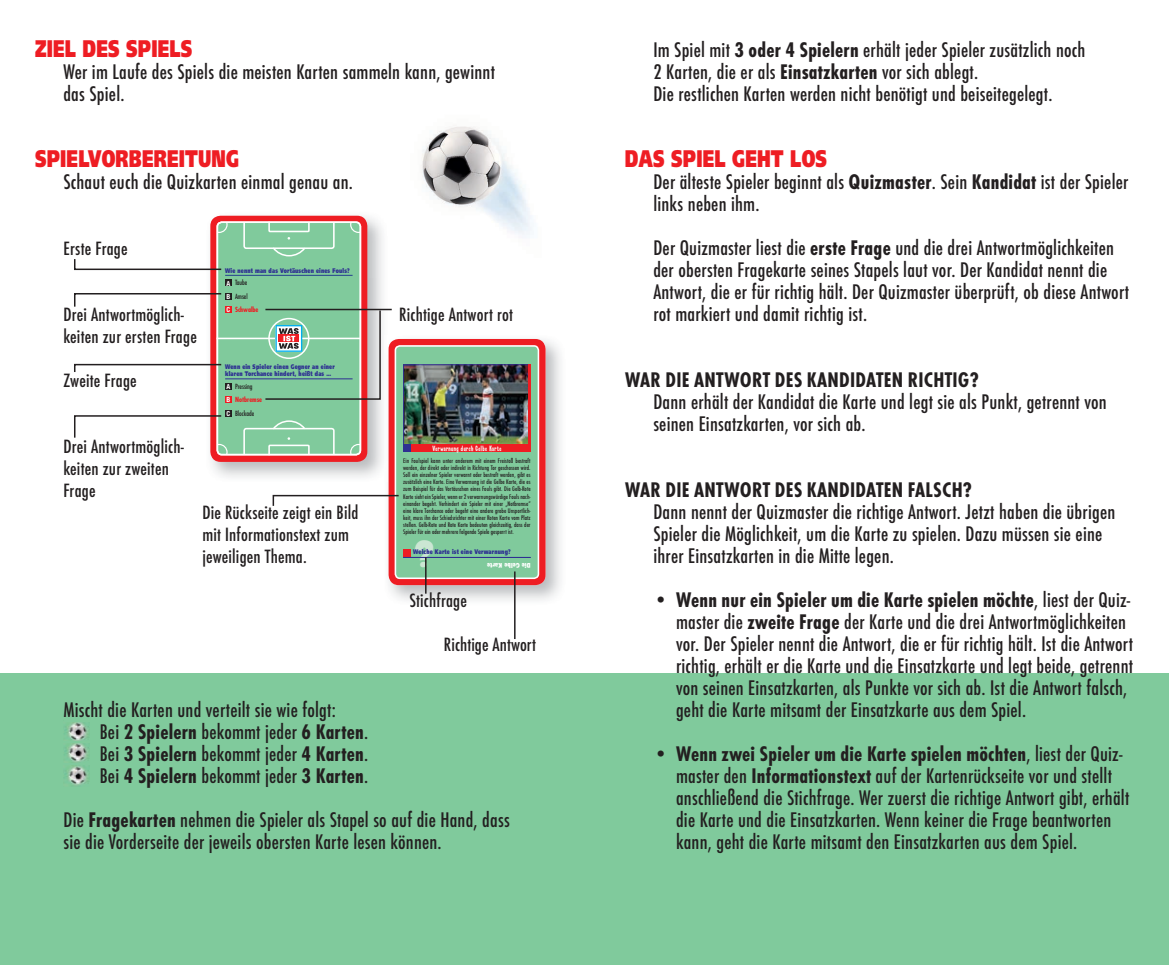
<style>
.page{position:relative;width:1169px;height:965px;background:#fff}
.page>*{position:absolute;margin:0;border:0;box-sizing:border-box;transform-origin:0 0}
.t1{font:39.4px "Typographyof Coop Flaired";color:#cbe6d3}
.t2{font:900 24px "Frutiger";letter-spacing:.01em;color:#ee1d23;scale:.7 1}
.t3{font:500 condensed 22px/22px "Futura T";letter-spacing:.01em;color:#231f20}
.t4{font:700 condensed 22px "Futura T";letter-spacing:.01em;color:#231f20}
.t5{font:500 condensed 20px/22px "Futura T";letter-spacing:.01em;color:#231f20}
.t6{font:condensed 7.8px "Typographyof Coop";letter-spacing:.06em;color:#fff}
.t7{font:500 condensed 7px/7px "Futura T";color:#231f20;text-align:justify}
.t8{font:condensed 7px/13.4px "Futura";color:#231f20}
.t9{font:700 condensed 7px "Futura";color:#ee1d23}
.t10{font:700 condensed 7px/13.4px "Helvetica Neue";color:#fff;text-align:justify}
.t11{font:900 6.6px/7px "Frutiger";letter-spacing:.04em;color:#2e3092;scale:.7 1}
.t12{font:900 6.6px "Frutiger";letter-spacing:.04em;color:#fff;scale:.7 1}
.s1{font-weight:700}
</style>
<div class="page">
<img style="left:421px;top:126px;width:109px;height:90px">
<div style="left:0;top:673px;width:1168px;height:292px;background:#80ca9c"></div>
<img style="left:389px;top:340px;width:172px;height:265px">
<img style="left:64px;top:722px;width:25px;height:63px">
<hr style="left:425px;top:557px;width:1px;height:37px;background:#231f20">
<hr style="left:514px;top:571px;width:1px;height:68px;background:#231f20">
<svg style="left:74px;top:216px;width:471px;height:369px"></svg>
<img style="left:64px;top:741px;width:25px;height:2px">
<svg style="left:64px;top:764px;width:25px;height:1px"></svg>
<p class="t2" style="left:35px;top:34px;width:226px">ZIEL DES SPIELS</p>
<p class="t3" style="left:63px;top:60px;width:433px">Wer im Laufe des Spiels die meisten Karten sammeln kann, gewinnt das Spiel.</p>
<p class="t2" style="left:35px;top:144px;width:293px">SPIELVORBEREITUNG</p>
<p class="t3" style="left:63px;top:170px;width:291px">Schaut euch die Quizkarten einmal genau an.</p>
<p class="t5" style="left:63px;top:237px;width:66px">Erste Frage</p>
<p class="t11" style="left:225px;top:267px;width:179px">Wie nennt man das Vortäuschen eines Fouls?</p>
<p class="t8" style="left:235px;top:276px;width:14px">Taube<br>Amsel</p>
<p class="t9" style="left:235px;top:305px;width:25px">Schwalbe</p>
<p class="t10" style="left:226px;top:276px;width:5px">A B C</p>
<p class="t5" style="left:63px;top:303px;width:122px">Drei Antwortmöglich-</p>
<p class="t5" style="left:399px;top:303px;width:115px">Richtige Antwort rot</p>
<p class="t5" style="left:63px;top:325px;width:135px">keiten zur ersten Frage</p>
<p class="t5" style="left:63px;top:369px;width:75px">Zweite Frage</p>
<p class="t11" style="left:225px;top:363px;width:158px">Wenn ein Spieler einen Gegner an einer klaren Torchance hindert, heißt das …</p>
<p class="t10" style="left:226px;top:379px;width:5px">A B C</p>
<p class="t8" style="left:235px;top:379px;width:19px">Pressing</p>
<p class="t9" style="left:235px;top:395px;width:29px">Notbremse</p>
<p class="t8" style="left:235px;top:406px;width:21px">Blockade</p>
<p class="t5" style="left:63px;top:435px;width:122px">Drei Antwortmöglich&shy;keiten zur zweiten<br>Frage</p>
<p class="t5" style="left:202px;top:501px;width:157px">Die Rückseite zeigt ein Bild mit Informationstext zum jeweiligen Thema.</p>
<p class="t6" style="left:458px;top:444px;width:18px">Stadion</p>
<p class="t6" style="left:432px;top:444px;width:70px">Verwarnung durch Gelbe Karte</p>
<p class="t7" style="left:403px;top:457px;width:129px">Ein Foulspiel kann unter anderem mit einem Freistoß bestraft werden, der direkt oder indirekt in Richtung Tor geschossen wird.<br>Soll ein einzelner Spieler verwarnt oder bestraft werden, gibt es zusätzlich eine Karte. Eine Verwarnung ist die Gelbe Karte, die es zum Beispiel für das Vortäuschen eines Fouls gibt. Die Gelb-Rote Karte sieht ein Spieler, wenn er 2 verwarnungswürdige Fouls nach&shy;einander begeht. Verhindert ein Spieler mit einer „Notbremse“ eine klare Torchance oder begeht eine andere grobe Unsportlich&shy;keit, muss ihn der Schiedsrichter mit einer Roten Karte vom Platz stellen. Gelb-Rote und Rote Karte bedeuten gleichzeitig, dass der Spieler für ein oder mehrere folgende Spiele gesperrt ist.</p>
<p class="t12" style="left:530px;top:570px;width:63px;rotate:-180deg">Die Gelbe Karte</p>
<h1 class="t1" style="left:414px;top:533px;width:21px">?</h1>
<p class="t11" style="left:413px;top:548px;width:141px">Welche Karte ist eine Verwarnung?</p>
<p class="t5" style="left:409px;top:589px;width:59px">Stichfrage</p>
<p class="t5" style="left:444px;top:633px;width:94px">Richtige Antwort</p>
<p class="t3" style="left:100px;top:698px;width:270px;text-indent:-36px">Mischt die Karten und verteilt sie wie folgt:<br>Bei <span class="s1">2 Spielern</span> bekommt jeder <span class="s1">6 Karten</span>.<br>Bei <span class="s1">3 Spielern</span> bekommt jeder <span class="s1">4 Karten</span>.<br>Bei <span class="s1">4 Spielern</span> bekommt jeder <span class="s1">3 Karten</span>.</p>
<p class="t3" style="left:63px;top:808px;width:448px">Die <span class="s1">Fragekarten</span> nehmen die Spieler als Stapel so auf die Hand, dass sie die Vorderseite der jeweils obersten Karte lesen können.</p>
<p class="t3" style="left:653px;top:38px;width:433px">Im Spiel mit <span class="s1">3 oder 4 Spielern</span> erhält jeder Spieler zusätzlich noch<br>2 Karten, die er als <span class="s1">Einsatzkarten</span> vor sich ablegt.<br>Die restlichen Karten werden nicht benötigt und beiseitegelegt.</p>
<p class="t2" style="left:625px;top:144px;width:290px">DAS SPIEL GEHT LOS</p>
<p class="t3" style="left:653px;top:170px;width:476px">Der älteste Spieler beginnt als <span class="s1">Quizmaster</span>. Sein <span class="s1">Kandidat</span> ist der Spieler links neben ihm.</p>
<p class="t3" style="left:653px;top:236px;width:477px">Der Quizmaster liest die <span class="s1">erste Frage</span> und die drei Antwortmöglichkeiten der obersten Fragekarte seines Stapels laut vor. Der Kandidat nennt die Antwort, die er für richtig hält. Der Quizmaster überprüft, ob diese Antwort rot markiert und damit richtig ist.</p>
<p class="t4" style="left:625px;top:367px;width:355px">WAR DIE ANTWORT DES KANDIDATEN RICHTIG?</p>
<p class="t3" style="left:653px;top:390px;width:455px">Dann erhält der Kandidat die Karte und legt sie als Punkt, getrennt von seinen Einsatzkarten, vor sich ab.</p>
<p class="t4" style="left:625px;top:477px;width:348px">WAR DIE ANTWORT DES KANDIDATEN FALSCH?</p>
<p class="t3" style="left:653px;top:500px;width:463px">Dann nennt der Quizmaster die richtige Antwort. Jetzt haben die übrigen<br>Spieler die Möglichkeit, um die Karte zu spielen. Dazu müssen sie eine ihrer Einsatzkarten in die Mitte legen.</p>
<p class="t3" style="left:676px;top:588px;width:458px;text-indent:-23px">• <span class="s1">Wenn nur ein Spieler um die Karte spielen möchte</span>, liest der Quiz - master die <span class="s1">zweite Frage</span> der Karte und die drei Antwortmöglichkeiten vor. Der Spieler nennt die Antwort, die er für richtig hält. Ist die Antwort richtig, erhält er die Karte und die Einsatzkarte und legt beide, getrennt von seinen Einsatzkarten, als Punkte vor sich ab. Ist die Antwort falsch, geht die Karte mitsamt der Einsatzkarte aus dem Spiel.</p>
<p class="t3" style="left:676px;top:742px;width:455px;text-indent:-23px">• <span class="s1">Wenn zwei Spieler um die Karte spielen möchten</span>, liest der Quiz&shy;master den <span class="s1">Informationstext</span> auf der Kartenrückseite vor und stellt anschließend die Stichfrage. Wer zuerst die richtige Antwort gibt, erhält die Karte und die Einsatzkarten. Wenn keiner die Frage beantworten kann, geht die Karte mitsamt den Einsatzkarten aus dem Spiel.</p>
</div>
